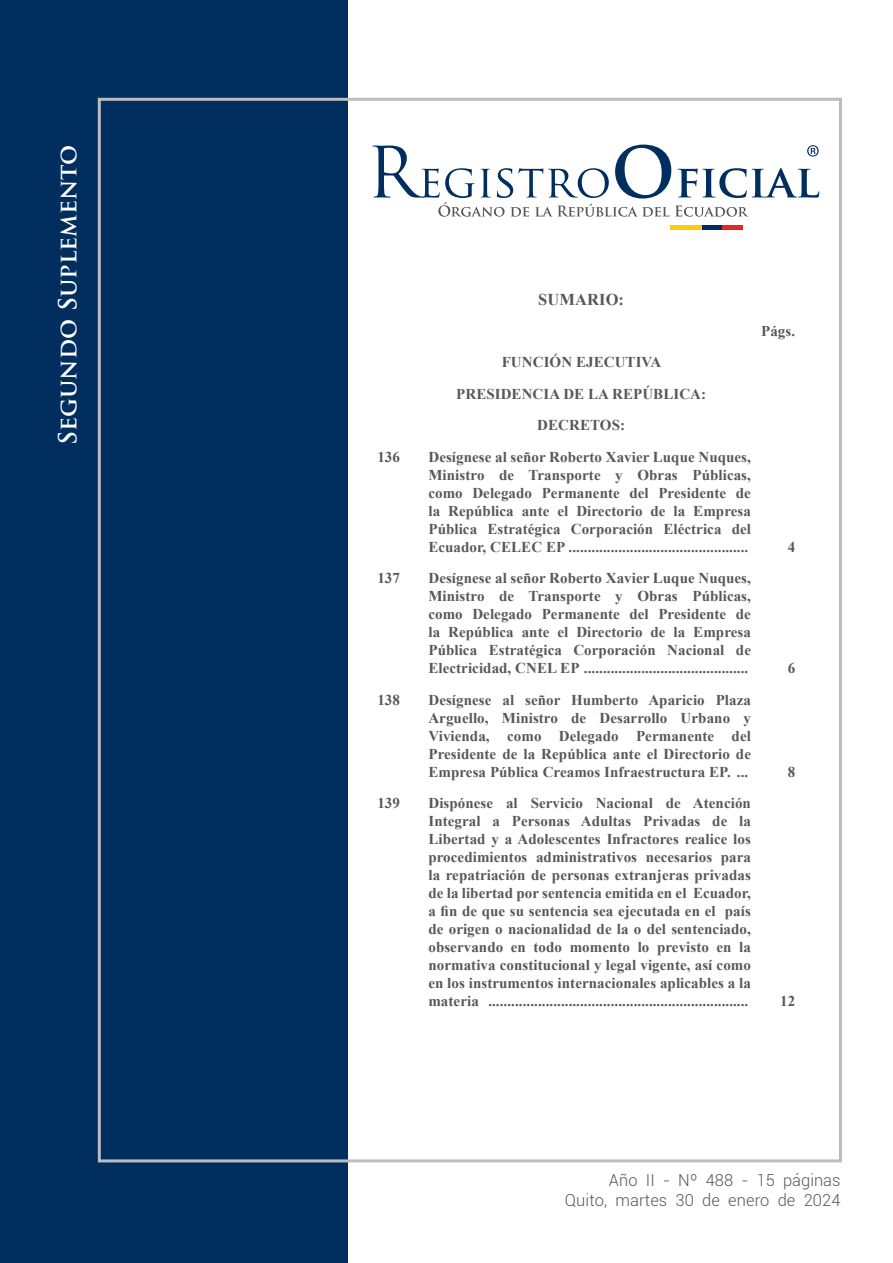
<style>
.page{position:relative;width:893px;height:1263px;background:#fff}
.page>*{position:absolute;margin:0;border:0;box-sizing:border-box;transform-origin:0 0}
.t1{font:700 24.3px "Trajan Pro";letter-spacing:.005em;color:#fff}
.t2{font:300 16.5px "Roboto";letter-spacing:.005em;color:#57585a}
.Sumario_Title{font:700 16.5px "Times New Roman";letter-spacing:.005em;color:#57585a}
.Sumario_Tab_1{font:700 15px/18px "Times New Roman";letter-spacing:.005em;color:#57585a;text-align:justify}
.Sumario_Center{font:700 15px "Times New Roman";letter-spacing:.005em;color:#57585a}
.Sumario_Numero{font:700 15px "Times New Roman";letter-spacing:.005em;color:#57585a}
</style>
<div class="page">
<div style="left:0;top:0;width:348px;height:1263px;background:#002e5e"></div>
<div style="left:670px;top:225px;width:32px;height:5px;background:#fccd0a"></div>
<div style="left:702px;top:225px;width:21px;height:5px;background:#002e5e"></div>
<div style="left:723px;top:225px;width:20px;height:5px;background:#e42625"></div>
<svg style="left:372px;top:145px;width:447px;height:72px"></svg>
<p class="t1" style="left:53px;top:445px;width:302px;rotate:-90deg">Segundo Suplemento</p>
<p class="Sumario_Title" style="left:538px;top:288px;width:87px">SUMARIO:</p>
<p class="Sumario_Center" style="left:502px;top:352px;width:161px">FUNCIÓN EJECUTIVA</p>
<p class="Sumario_Center" style="left:456px;top:383px;width:251px">PRESIDENCIA DE LA REPÚBLICA:</p>
<p class="Sumario_Center" style="left:537px;top:415px;width:89px">DECRETOS:</p>
<p class="Sumario_Tab_1" style="left:377px;top:447px;width:24px">136</p>
<p class="Sumario_Tab_1" style="left:428px;top:447px;width:324px">Desígnese al señor Roberto Xavier Luque Nuques, Ministro de Transporte y Obras Públicas, como Delegado Permanente del Presidente de la República ante el Directorio de la Empresa Pública Estratégica Corporación Eléctrica del Ecuador, CELEC EP ...............................................</p>
<p class="Sumario_Tab_1" style="left:377px;top:569px;width:24px">137</p>
<p class="Sumario_Tab_1" style="left:428px;top:569px;width:324px">Desígnese al señor Roberto Xavier Luque Nuques, Ministro de Transporte y Obras Públicas, como Delegado Permanente del Presidente de la República ante el Directorio de la Empresa Pública Estratégica Corporación Nacional de Electricidad, CNEL EP ...........................................</p>
<p class="Sumario_Tab_1" style="left:377px;top:690px;width:24px">138</p>
<p class="Sumario_Tab_1" style="left:428px;top:690px;width:324px">Desígnese al señor Humberto Aparicio Plaza Arguello, Ministro de Desarrollo Urbano y Vivienda, como Delegado Permanente del Presidente de la República ante el Directorio de Empresa Pública Creamos Infraestructura EP. ...</p>
<p class="Sumario_Tab_1" style="left:377px;top:794px;width:24px">139</p>
<p class="Sumario_Tab_1" style="left:428px;top:794px;width:324px">Dispónese al Servicio Nacional de Atención Integral a Personas Adultas Privadas de la Libertad y a Adolescentes Infractores realice los procedimientos administrativos necesarios para la repatriación de personas extranjeras privadas de la libertad por sentencia emitida en el Ecuador, a fin de que su sentencia sea ejecutada en el país de origen o nacionalidad de la o del sentenciado, observando en todo momento lo previsto en la normativa constitucional y legal vigente, así como en los instrumentos internacionales aplicables a la materia ....................................................................</p>
<p class="Sumario_Numero" style="left:761px;top:321px;width:36px">Págs.</p>
<p class="Sumario_Numero" style="left:788px;top:536px;width:9px">4</p>
<p class="Sumario_Numero" style="left:788px;top:658px;width:9px">6</p>
<p class="Sumario_Numero" style="left:788px;top:761px;width:9px">8</p>
<p class="Sumario_Numero" style="left:780px;top:991px;width:17px">12</p>
<p class="t2" style="left:609px;top:1169px;width:233px">Año II - Nº 488 - 15 páginas</p>
<p class="t2" style="left:565px;top:1189px;width:277px">Quito, martes 30 de enero de 2024</p>
</div>
